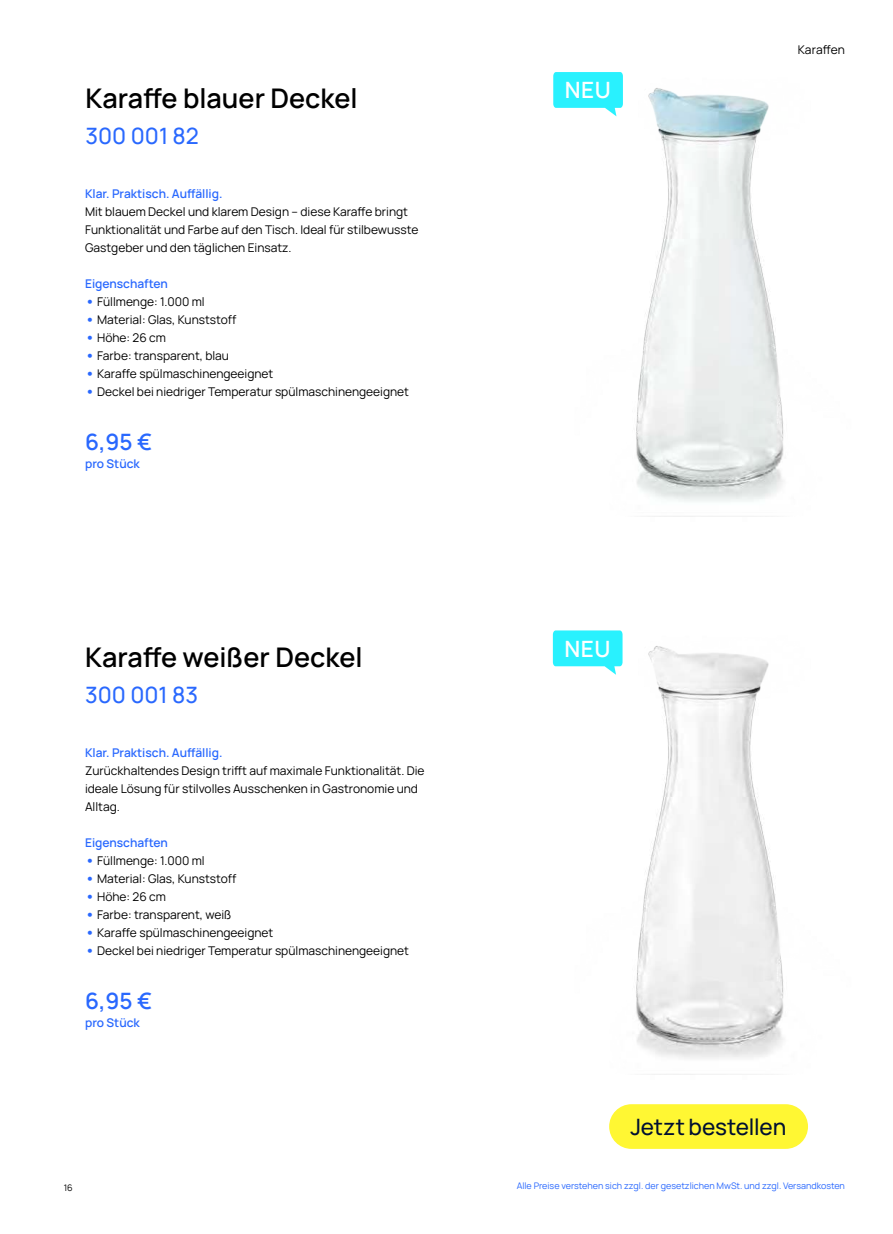
<style>
.page{position:relative;width:893px;height:1234px;background:#fff}
.page>*{position:absolute;margin:0;border:0;box-sizing:border-box;transform-origin:0 0}
.t1{font:600 27px "Manrope";color:#000}
.t2{font:500 22.5px "Manrope";color:#2968fe}
.t3{font:500 22.5px "Manrope";letter-spacing:-.005em;color:#001031}
.t4{font:600 22.5px "Manrope";color:#2968fe}
.t5{font:600 22.5px "Manrope";letter-spacing:.02em;color:#fff}
.t6{font:12px/18px "Manrope";color:#000}
.t7{font:600 12px "Manrope";color:#2968fe}
.t8{font:9px "Manrope";color:#2968fe}
.t9{font:9px "Manrope";color:#000}
.s1{font-weight:800;font-size:13.5px;color:#2968fe}
</style>
<div class="page">
<img style="left:616px;top:88px;width:168px;height:429px">
<img style="left:552px;top:632px;width:232px;height:443px">
<svg style="left:553px;top:72px;width:70px;height:44px"></svg>
<svg style="left:553px;top:630px;width:69px;height:44px;background:#4ef3fe"></svg>
<div style="left:609px;top:1103px;width:199px;height:45px;background:#fff733;border-radius:22px"></div>
<h1 class="t1" style="left:85px;top:76px;width:274px">Kara昀昀e blauer Deckel</h1>
<h2 class="t2" style="left:85px;top:127px;width:115px">300 001 82</h2>
<p class="t7" style="left:85px;top:184px;width:139px">Klar. Praktisch. Au昀昀ällig.</p>
<p class="t6" style="left:85px;top:202px;width:335px">Mit blauem Deckel und klarem Design – diese Kara昀昀e bringt<br>Funktionalität und Farbe auf den Tisch. Ideal für stilbewusste<br>Gastgeber und den täglichen Einsatz.</p>
<p class="t7" style="left:85px;top:278px;width:84px">Eigenschaften</p>
<p class="t6" style="left:85px;top:292px;width:121px"><span class="s1">•</span> Füllmenge: 1.000 ml</p>
<p class="t6" style="left:85px;top:310px;width:153px"><span class="s1">•</span> Material: Glas, Kunststoff</p>
<p class="t6" style="left:85px;top:328px;width:83px"><span class="s1">•</span> Höhe: 26 cm</p>
<p class="t6" style="left:85px;top:346px;width:146px"><span class="s1">•</span> Farbe: transparent, blau</p>
<p class="t6" style="left:85px;top:364px;width:190px"><span class="s1">•</span> Karaffe spülmaschinengeeignet</p>
<p class="t6" style="left:85px;top:382px;width:325px"><span class="s1">•</span> Deckel bei niedriger Temperatur spülmaschinengeeignet</p>
<h2 class="t4" style="left:85px;top:424px;width:69px">6,95 €</h2>
<p class="t7" style="left:85px;top:458px;width:56px">pro Stück</p>
<h1 class="t1" style="left:85px;top:634px;width:279px">Kara昀昀e weißer Deckel</h1>
<h2 class="t2" style="left:85px;top:685px;width:115px">300 001 83</h2>
<p class="t7" style="left:85px;top:742px;width:139px">Klar. Praktisch. Au昀昀ällig.</p>
<p class="t6" style="left:85px;top:760px;width:341px">Zurückhaltendes Design tri昀昀t auf maximale Funktionalität. Die ideale Lösung für stilvolles Ausschenken in Gastronomie und<br>Alltag.</p>
<p class="t7" style="left:85px;top:836px;width:84px">Eigenschaften</p>
<p class="t6" style="left:85px;top:850px;width:121px"><span class="s1">•</span> Füllmenge: 1.000 ml</p>
<p class="t6" style="left:85px;top:868px;width:153px"><span class="s1">•</span> Material: Glas, Kunststoff</p>
<p class="t6" style="left:85px;top:886px;width:83px"><span class="s1">•</span> Höhe: 26 cm</p>
<p class="t6" style="left:85px;top:904px;width:148px"><span class="s1">•</span> Farbe: transparent, weiß</p>
<p class="t6" style="left:85px;top:922px;width:190px"><span class="s1">•</span> Karaffe spülmaschinengeeignet</p>
<p class="t6" style="left:85px;top:940px;width:325px"><span class="s1">•</span> Deckel bei niedriger Temperatur spülmaschinengeeignet</p>
<h2 class="t4" style="left:85px;top:982px;width:69px">6,95 €</h2>
<p class="t7" style="left:85px;top:1016px;width:56px">pro Stück</p>
<p class="t9" style="left:64px;top:1180px;width:10px">16</p>
<h2 class="t5" style="left:565px;top:79px;width:47px">NEU</h2>
<p class="t6" style="left:798px;top:40px;width:49px">Kara昀昀en</p>
<h2 class="t5" style="left:565px;top:637px;width:47px">NEU</h2>
<h2 class="t3" style="left:630px;top:1117px;width:157px">Jetzt bestellen</h2>
<p class="t8" style="left:517px;top:1178px;width:330px">Alle Preise verstehen sich zzgl. der gesetzlichen MwSt. und zzgl. Versandkosten</p>
</div>
